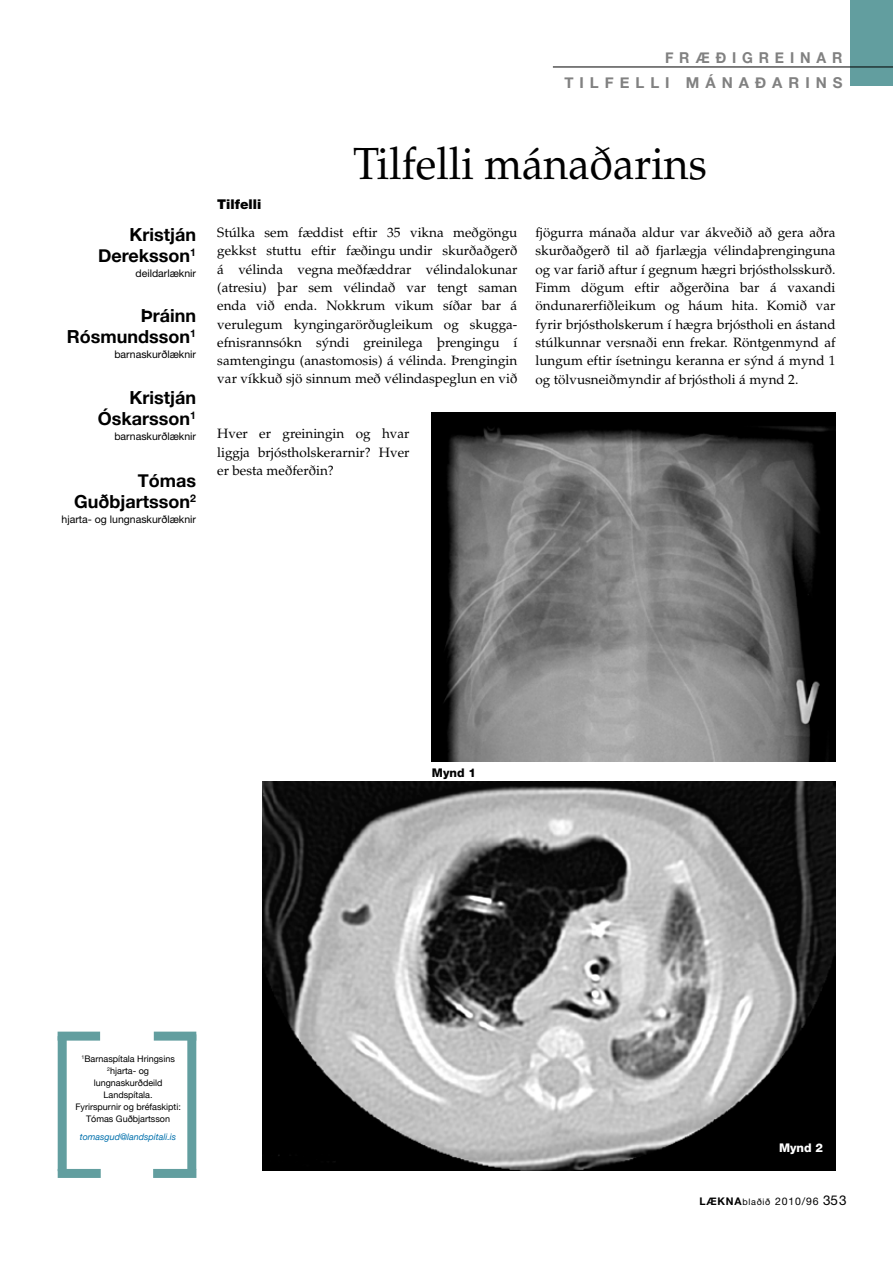
<style>
.page{position:relative;width:893px;height:1263px;background:#fff}
.page>*{position:absolute;margin:0;border:0;box-sizing:border-box;transform-origin:0 0}
.t1{font:45px "Palatino";color:#000;scale:.95 1}
.t2{font:700 18px/21px "Helvetica Neue";color:#000;text-align:right}
.t3{font:700 15px/25.5px "Helvetica Neue";letter-spacing:.4em;color:#818181;text-align:right;scale:.95 1}
.t4{font:13.5px/18.3px "Palatino";color:#000;text-align:justify}
.t5{font:900 13.5px "Helvetica Neue";color:#000}
.t6{font:800 12px "Helvetica Neue";color:#000}
.t7{font:800 12px "Helvetica Neue";color:#fff}
.t8{font:10.5px "Helvetica Neue";color:#000}
.t9{font:9px/12px "Helvetica Neue";color:#000;text-align:center}
.t10{font:italic 9px "Helvetica Neue";color:#0070ac}
.s1{font-weight:700}
.s2{font-size:9px}
.s3{font-size:13.5px}
</style>
<div class="page">
<div style="left:850px;top:0;width:43px;height:85px;background:#629e9f"></div>
<hr style="left:553px;top:67px;width:340px;height:1px;background:#000">
<img style="left:262px;top:782px;width:574px;height:388px">
<img style="left:432px;top:412px;width:404px;height:350px">
<div style="left:58px;top:1031px;width:42px;height:9px;background:#629e9f"></div>
<div style="left:154px;top:1031px;width:42px;height:9px;background:#629e9f"></div>
<div style="left:187px;top:1034px;width:9px;height:135px;background:#629e9f"></div>
<div style="left:58px;top:1036px;width:9px;height:135px;background:#629e9f"></div>
<div style="left:58px;top:1169px;width:43px;height:9px;background:#629e9f"></div>
<div style="left:153px;top:1169px;width:43px;height:9px;background:#629e9f"></div>
<p class="t3" style="left:564px;top:45px;width:294px">FRÆÐIGREINAR<br>TILFELLI MÁNAÐARINS</p>
<h2 class="t2" style="left:98px;top:223px;width:99px">Kristján<br>Dereksson<sup>1</sup></h2>
<p class="t8" style="left:136px;top:267px;width:62px">deildarlæknir</p>
<h2 class="t2" style="left:67px;top:305px;width:131px">Þráinn<br>Rósmundsson<sup>1</sup></h2>
<p class="t8" style="left:114px;top:348px;width:83px">barnaskurðlæknir</p>
<h2 class="t2" style="left:98px;top:387px;width:100px">Kristján<br>Óskarsson<sup>1</sup></h2>
<p class="t8" style="left:114px;top:430px;width:83px">barnaskurðlæknir</p>
<h2 class="t2" style="left:74px;top:469px;width:123px">Tómas<br>Guðbjartsson<sup>2</sup></h2>
<p class="t8" style="left:62px;top:513px;width:136px">hjarta- og lungnaskurðlæknir</p>
<h1 class="t1" style="left:353px;top:137px;width:374px">Tilfelli mánaðarins</h1>
<p class="t5" style="left:217px;top:196px;width:46px">Tilfelli</p>
<p class="t4" style="left:217px;top:223px;width:302px">Stúlka sem fæddist eftir 35 vikna meðgöngu gekkst stuttu eftir fæðingu undir skurðaðgerð á vélinda vegna meðfæddrar vélindalokunar (atresiu) þar sem vélindað var tengt saman enda við enda. Nokkrum vikum síðar bar á verulegum kyngingarörðugleikum og skugga&shy;efnisrannsókn sýndi greinilega þrengingu í samtengingu (anastomosis) á vélinda. Þrengingin var víkkuð sjö sinnum með vélindaspeglun en við</p>
<p class="t4" style="left:535px;top:224px;width:302px">fjögurra mánaða aldur var ákveðið að gera aðra skurðaðgerð til að fjarlægja vélindaþrenginguna og var farið aftur í gegnum hægri brjóstholsskurð.<br>Fimm dögum eftir aðgerðina bar á vaxandi öndunarerfiðleikum og háum hita. Komið var fyrir brjóstholskerum í hægra brjóstholi en ástand stúlkunnar versnaði enn frekar. Röntgenmynd af lungum eftir ísetningu keranna er sýnd á mynd 1 og tölvusneiðmyndir af brjóstholi á mynd 2.</p>
<p class="t4" style="left:217px;top:425px;width:194px">Hver er greiningin og hvar liggja brjóstholskerarnir? Hver er besta meðferðin?</p>
<p class="t6" style="left:432px;top:765px;width:46px">Mynd 1</p>
<p class="t9" style="left:75px;top:1052px;width:107px"><sup>1</sup>Barnaspítala Hringsins<br><sup>2</sup>hjarta- og lungnaskurðdeild<br>Landspítala.<br>Fyrirspurnir og bréfaskipti:<br>Tómas Guðbjartsson</p>
<p class="t10" style="left:80px;top:1131px;width:98px">tomasgud@landspitali.is</p>
<p class="t7" style="left:779px;top:1141px;width:46px">Mynd 2</p>
<p class="t8" style="left:699px;top:1195px;width:149px"><span class="s1">LÆKNA</span><span class="s2">blaðið</span> 2010/96 <span class="s3">353</span></p>
</div>
